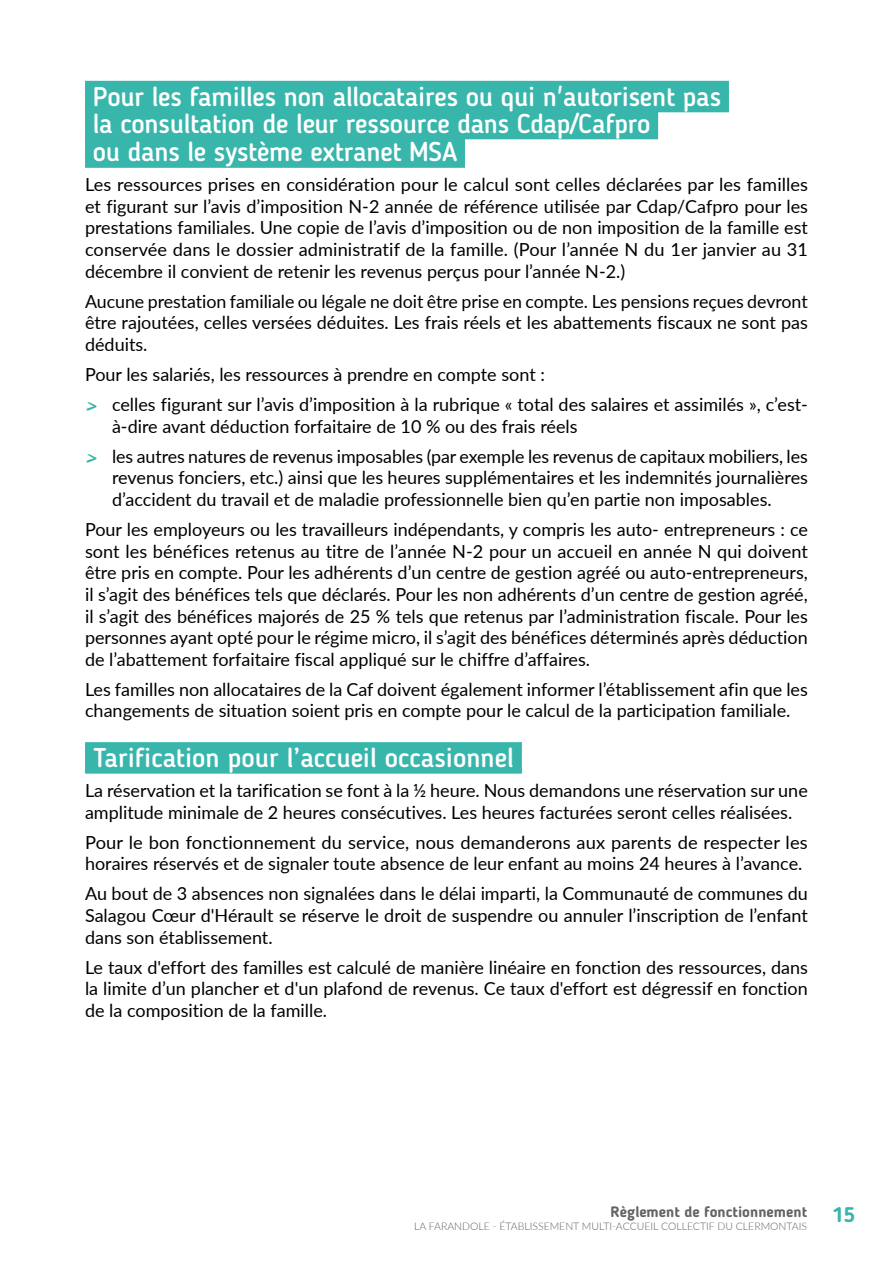
<style>
.page{position:relative;width:893px;height:1263px;background:#fff}
.page>*{position:absolute;margin:0;border:0;box-sizing:border-box;transform-origin:0 0}
.titre{font:500 27px "Blogger Sans";letter-spacing:-.01em;color:#fff}
.texte_courant{font:18px/21.6px "Lato";color:#000;text-align:justify}
.t1{font:700 15px "Blogger Sans";color:#646363}
.t2{font:300 10.5px "Lato";color:#646363}
.s1{font-family:"Sonic Comics";font-size:15px;color:#38b6ab}
</style>
<div class="page">
<div style="left:85px;top:81px;width:644px;height:31px;background:#38b6ab"></div>
<div style="left:85px;top:108px;width:573px;height:31px;background:#38b6ab"></div>
<div style="left:85px;top:136px;width:380px;height:32px;background:#38b6ab"></div>
<div style="left:85px;top:742px;width:437px;height:32px;background:#38b6ab"></div>
<p class="titre" style="left:93px;top:80px;width:630px">Pour les familles non allocataires ou qui n'autorisent pas</p>
<p class="titre" style="left:93px;top:107px;width:559px">la consultation de leur ressource dans Cdap/Cafpro</p>
<p class="titre" style="left:93px;top:135px;width:366px">ou dans le système extranet MSA</p>
<p class="texte_courant" style="left:85px;top:173px;width:725px">Les ressources prises en considération pour le calcul sont celles déclarées par les familles et figurant sur l’avis d’imposition N-2 année de référence utilisée par Cdap/Cafpro pour les prestations familiales. Une copie de l’avis d’imposition ou de non imposition de la famille est conservée dans le dossier administratif de la famille. (Pour l’année N du 1er janvier au 31 décembre il convient de retenir les revenus perçus pour l’année N-2.)</p>
<p class="texte_courant" style="left:85px;top:290px;width:724px">Aucune prestation familiale ou légale ne doit être prise en compte. Les pensions reçues devront être rajoutées, celles versées déduites. Les frais réels et les abattements fiscaux ne sont pas déduits.</p>
<p class="texte_courant" style="left:85px;top:363px;width:461px">Pour les salariés, les ressources à prendre en compte sont :</p>
<p class="texte_courant" style="left:112px;top:393px;width:697px;text-indent:-26px"><span class="s1">&gt;</span> celles figurant sur l’avis d’imposition à la rubrique « total des salaires et assimilés », c’est&shy;à-dire avant déduction forfaitaire de 10 % ou des frais réels</p>
<p class="texte_courant" style="left:112px;top:445px;width:697px;text-indent:-26px"><span class="s1">&gt;</span> les autres natures de revenus imposables (par exemple les revenus de capitaux mobiliers, les revenus fonciers, etc.) ainsi que les heures supplémentaires et les indemnités journalières d’accident du travail et de maladie professionnelle bien qu’en partie non imposables.</p>
<p class="texte_courant" style="left:85px;top:518px;width:724px">Pour les employeurs ou les travailleurs indépendants, y compris les auto- entrepreneurs : ce sont les bénéfices retenus au titre de l’année N-2 pour un accueil en année N qui doivent être pris en compte. Pour les adhérents d’un centre de gestion agréé ou auto-entrepreneurs, il s’agit des bénéfices tels que déclarés. Pour les non adhérents d’un centre de gestion agréé, il s’agit des bénéfices majorés de 25 % tels que retenus par l’administration fiscale. Pour les personnes ayant opté pour le régime micro, il s’agit des bénéfices déterminés après déduction de l’abattement forfaitaire fiscal appliqué sur le chiffre d’affaires.</p>
<p class="texte_courant" style="left:85px;top:678px;width:724px">Les familles non allocataires de la Caf doivent également informer l’établissement afin que les changements de situation soient pris en compte pour le calcul de la participation familiale.</p>
<p class="titre" style="left:93px;top:741px;width:422px">Tarification pour l’accueil occasionnel</p>
<p class="texte_courant" style="left:85px;top:779px;width:724px">La réservation et la tarification se font à la ½ heure. Nous demandons une réservation sur une amplitude minimale de 2 heures consécutives. Les heures facturées seront celles réalisées.</p>
<p class="texte_courant" style="left:85px;top:831px;width:724px">Pour le bon fonctionnement du service, nous demanderons aux parents de respecter les horaires réservés et de signaler toute absence de leur enfant au moins 24 heures à l’avance.</p>
<p class="texte_courant" style="left:85px;top:882px;width:724px">Au bout de 3 absences non signalées dans le délai imparti, la Communauté de communes du Salagou Cœur d'Hérault se réserve le droit de suspendre ou annuler l’inscription de l’enfant dans son établissement.</p>
<p class="texte_courant" style="left:85px;top:956px;width:724px">Le taux d'effort des familles est calculé de manière linéaire en fonction des ressources, dans la limite d’un plancher et d'un plafond de revenus. Ce taux d'effort est dégressif en fonction de la composition de la famille.</p>
<p class="t1" style="left:611px;top:1203px;width:198px">Règlement de fonctionnement</p>
<p class="t2" style="left:414px;top:1218px;width:443px">LA FARANDOLE - ÉTABLISSEMENT MULTI-ACCUEIL COLLECTIF DU CLERMONTAIS <sup>15</sup></p>
</div>
